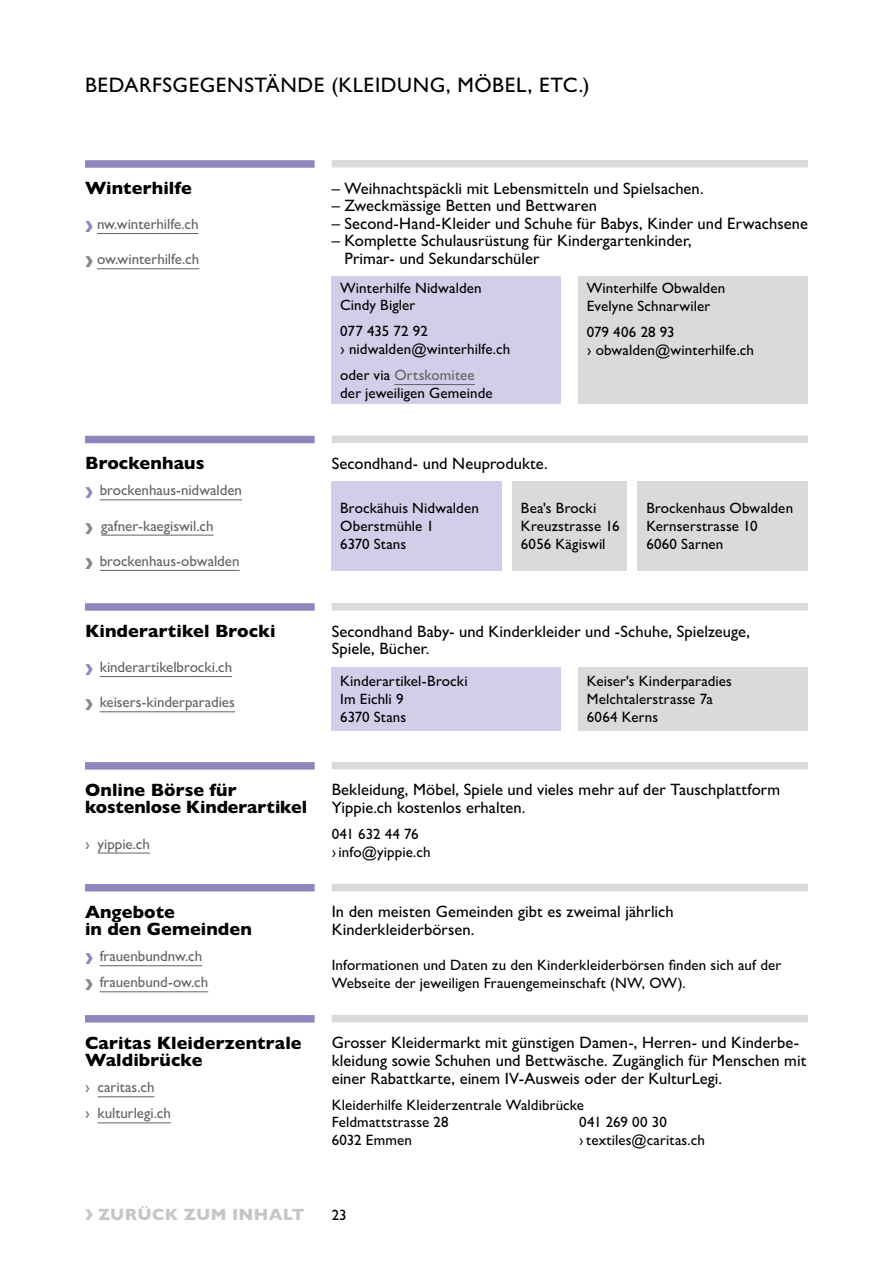
<style>
.page{position:relative;width:893px;height:1263px;background:#fff}
.page>*{position:absolute;margin:0;border:0;box-sizing:border-box;transform-origin:0 0}
.t1{font:500 21px "Gill Sans MT Pro";letter-spacing:.025em;color:#000}
.t2{font:800 18px/17.5px "Gill Sans MT Pro";letter-spacing:.005em;color:#000}
.t3{font:500 16.5px/17.5px "Gill Sans MT Pro";letter-spacing:.005em;color:#000}
.t4{font:800 16.5px "Gill Sans MT Pro";letter-spacing:.02em;color:#c6c6c6}
.t5{font:500 15px/17.7px "Gill Sans MT Pro";letter-spacing:.01em;color:#000}
.t6{font:500 15px/26.1px "Gill Sans MT Pro";color:#646363}
.t7{font:500 15px "Gill Sans MT Pro";letter-spacing:.01em;color:#000;scale:.94 1}
.s1{font-weight:800;font-size:22.5px;color:#9185be}
.s2{font-weight:800;font-size:22.5px;color:#878787}
.s3{font-size:22.5px}
.s4{color:#646363}
</style>
<div class="page">
<div style="left:332px;top:160px;width:476px;height:7px;background:#dadada"></div>
<div style="left:332px;top:435px;width:476px;height:8px;background:#dadada"></div>
<div style="left:332px;top:603px;width:476px;height:7px;background:#dadada"></div>
<div style="left:332px;top:762px;width:476px;height:7px;background:#dadada"></div>
<div style="left:332px;top:884px;width:476px;height:7px;background:#dadada"></div>
<div style="left:332px;top:1015px;width:476px;height:7px;background:#dadada"></div>
<div style="left:332px;top:276px;width:229px;height:128px;background:#d2cde8"></div>
<hr style="left:394px;top:384px;width:81px;height:1px;background:#646363">
<div style="left:578px;top:276px;width:230px;height:128px;background:#dadada"></div>
<div style="left:512px;top:481px;width:115px;height:90px;background:#dadada"></div>
<div style="left:332px;top:481px;width:170px;height:90px;background:#d2cde8"></div>
<div style="left:638px;top:481px;width:170px;height:90px;background:#dadada"></div>
<div style="left:332px;top:667px;width:229px;height:64px;background:#d2cde8"></div>
<div style="left:578px;top:667px;width:230px;height:64px;background:#dadada"></div>
<div style="left:85px;top:160px;width:230px;height:8px;background:#9185be"></div>
<hr style="left:97px;top:233px;width:102px;height:1px;background:#646363">
<hr style="left:97px;top:268px;width:102px;height:1px;background:#646363">
<div style="left:85px;top:436px;width:230px;height:7px;background:#9185be"></div>
<hr style="left:100px;top:499px;width:142px;height:1px;background:#646363">
<hr style="left:101px;top:535px;width:113px;height:1px;background:#646363">
<hr style="left:100px;top:570px;width:140px;height:1px;background:#646363">
<div style="left:85px;top:603px;width:230px;height:8px;background:#9185be"></div>
<hr style="left:100px;top:676px;width:132px;height:1px;background:#646363">
<hr style="left:100px;top:711px;width:135px;height:1px;background:#646363">
<div style="left:85px;top:762px;width:230px;height:7px;background:#9185be"></div>
<hr style="left:98px;top:853px;width:52px;height:1px;background:#646363">
<div style="left:85px;top:884px;width:230px;height:7px;background:#9185be"></div>
<hr style="left:100px;top:965px;width:102px;height:1px;background:#646363">
<hr style="left:100px;top:991px;width:108px;height:1px;background:#646363">
<div style="left:85px;top:1015px;width:230px;height:7px;background:#9185be"></div>
<hr style="left:98px;top:1096px;width:56px;height:1px;background:#646363">
<hr style="left:98px;top:1122px;width:73px;height:1px;background:#646363">
<p class="t1" style="left:85px;top:73px;width:506px">BEDARFSGEGENSTÄNDE (KLEIDUNG, MÖBEL, ETC.)</p>
<p class="t2" style="left:85px;top:179px;width:108px">Winterhilfe</p>
<p class="t6" style="left:85px;top:211px;width:115px"><span class="s1">›</span> nw.winterhilfe.ch</p>
<p class="t6" style="left:85px;top:246px;width:116px"><span class="s2">›</span> ow.winterhilfe.ch</p>
<p class="t2" style="left:85px;top:454px;width:121px">Brockenhaus</p>
<p class="t6" style="left:85px;top:477px;width:159px"><span class="s1">›</span> brockenhaus-nidwalden</p>
<p class="t6" style="left:85px;top:512px;width:130px"><span class="s2">›</span> gafner-kaegiswil.ch</p>
<p class="t6" style="left:85px;top:548px;width:156px"><span class="s2">›</span> brockenhaus-obwalden</p>
<p class="t2" style="left:85px;top:622px;width:192px">Kinderartikel Brocki</p>
<p class="t6" style="left:85px;top:654px;width:149px"><span class="s1">›</span> kinderartikelbrocki.ch</p>
<p class="t6" style="left:85px;top:689px;width:151px"><span class="s2">›</span> keisers-kinderparadies</p>
<p class="t2" style="left:85px;top:780px;width:224px">Online Börse für kostenlose Kinderartikel</p>
<p class="t6" style="left:85px;top:830px;width:66px">› yippie.ch</p>
<p class="t2" style="left:85px;top:902px;width:168px">Angebote<br>in den Gemeinden</p>
<p class="t6" style="left:85px;top:943px;width:125px"><span class="s1">›</span> frauenbundnw.ch <span class="s2">›</span> frauenbund-ow.ch</p>
<p class="t2" style="left:85px;top:1034px;width:218px">Caritas Kleiderzentrale<br>Waldibrücke</p>
<p class="t6" style="left:85px;top:1074px;width:87px">› caritas.ch<br>› kulturlegi.ch</p>
<p class="t4" style="left:85px;top:1205px;width:221px"><span class="s3">›</span> ZURÜCK ZUM INHALT</p>
<p class="t3" style="left:332px;top:179px;width:373px">– Weihnachtspäckli mit Lebensmitteln und Spielsachen.</p>
<p class="t3" style="left:332px;top:197px;width:267px">– Zweckmässige Betten und Bettwaren</p>
<p class="t3" style="left:332px;top:214px;width:478px">– Second-Hand-Kleider und Schuhe für Babys, Kinder und Erwachsene</p>
<p class="t3" style="left:344px;top:232px;width:349px;text-indent:-13px">– Komplette Schulausrüstung für Kindergartenkinder,<br>Primar- und Sekundarschüler</p>
<p class="t5" style="left:340px;top:279px;width:143px">Winterhilfe Nidwalden<br>Cindy Bigler</p>
<p class="t5" style="left:340px;top:322px;width:172px">077 435 72 92<br>› nidwalden@winterhilfe.ch</p>
<p class="t5" style="left:340px;top:366px;width:154px">oder via <span class="s4">Ortskomitee </span>der jeweiligen Gemeinde</p>
<p class="t5" style="left:587px;top:279px;width:140px">Winterhilfe Obwalden<br>Evelyne Schnarwiler</p>
<p class="t5" style="left:587px;top:323px;width:169px">079 406 28 93<br>› obwalden@winterhilfe.ch</p>
<p class="t3" style="left:332px;top:455px;width:217px">Secondhand- und Neuprodukte.</p>
<p class="t5" style="left:521px;top:499px;width:100px">Bea's Brocki<br>Kreuzstrasse 16<br>6056 Kägiswil</p>
<p class="t5" style="left:340px;top:499px;width:140px">Brockähuis Nidwalden<br>Oberstmühle 1<br>6370 Stans</p>
<p class="t5" style="left:646px;top:499px;width:148px">Brockenhaus Obwalden<br>Kernserstrasse 10<br>6060 Sarnen</p>
<p class="t3" style="left:332px;top:622px;width:420px">Secondhand Baby- und Kinderkleider und -Schuhe, Spielzeuge,<br>Spiele, Bücher.</p>
<p class="t5" style="left:340px;top:672px;width:129px">Kinderartikel-Brocki<br>Im Eichli 9<br>6370 Stans</p>
<p class="t5" style="left:587px;top:672px;width:147px">Keiser's Kinderparadies<br>Melchtalerstrasse 7a<br>6064 Kerns</p>
<p class="t3" style="left:332px;top:781px;width:450px">Bekleidung, Möbel, Spiele und vieles mehr auf der Tauschplattform<br>Yippie.ch kostenlos erhalten.</p>
<p class="t5" style="left:332px;top:825px;width:100px">041 632 44 76<br>› info@yippie.ch</p>
<p class="t3" style="left:332px;top:903px;width:344px">In den meisten Gemeinden gibt es zweimal jährlich<br>Kinderkleiderbörsen.</p>
<p class="t5" style="left:332px;top:956px;width:451px">Informationen und Daten zu den Kinderkleiderbörsen finden sich auf der<br>Webseite der jeweiligen Frauengemeinschaft (NW, OW).</p>
<p class="t3" style="left:332px;top:1034px;width:476px">Grosser Kleidermarkt mit günstigen Damen-, Herren- und Kinderbe&shy;kleidung sowie Schuhen und Bettwäsche. Zugänglich für Menschen mit einer Rabattkarte, einem IV-Ausweis oder der KulturLegi.</p>
<p class="t5" style="left:332px;top:1096px;width:254px">Kleiderhilfe Kleiderzentrale Waldibrücke<br>Feldmattstrasse 28</p>
<p class="t5" style="left:579px;top:1113px;width:89px">041 269 00 30</p>
<p class="t5" style="left:332px;top:1131px;width:82px">6032 Emmen</p>
<p class="t7" style="left:579px;top:1131px;width:135px">› textiles@caritas.ch</p>
<p class="t5" style="left:332px;top:1206px;width:17px">23</p>
</div>
